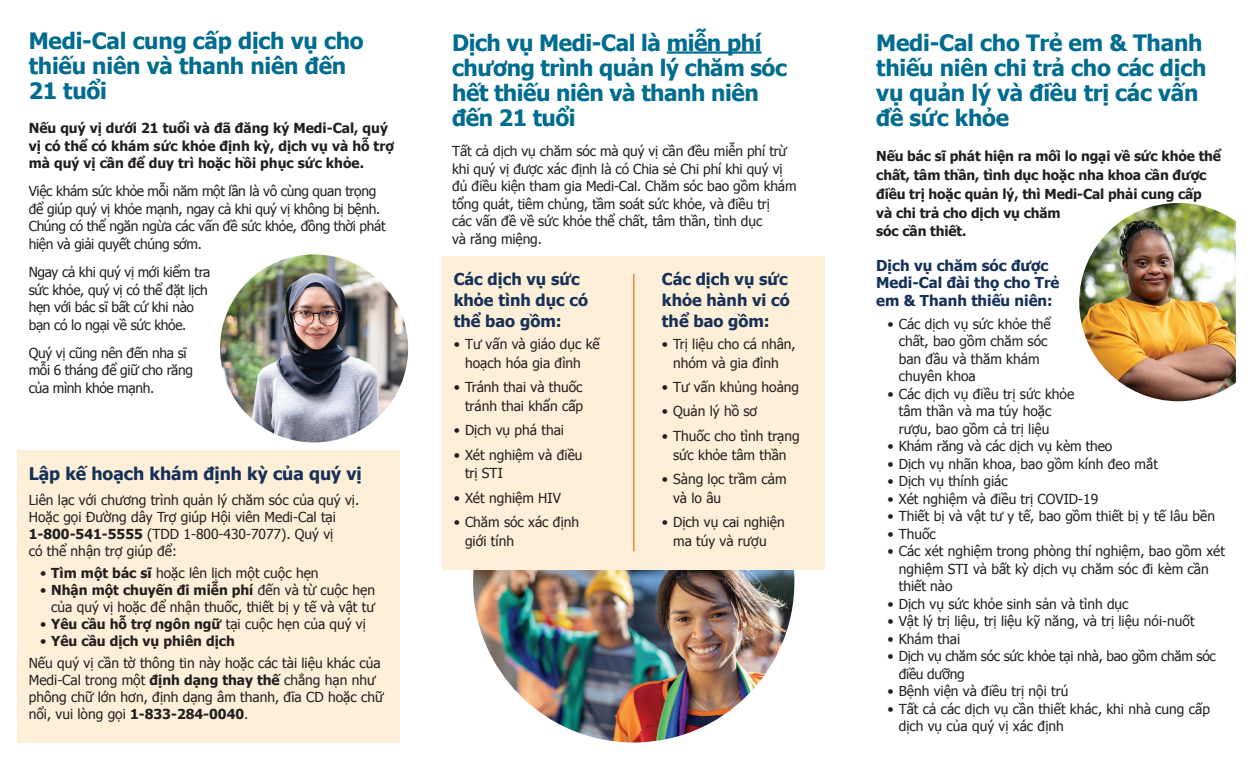
<style>
.page{position:relative;width:1260px;height:765px;background:#fff}
.page>*{position:absolute;margin:0;border:0;box-sizing:border-box;transform-origin:0 0}
.t1{font:700 22.5px/25px "Tahoma";letter-spacing:-.01em;color:#006c90}
.t2{font:700 17.5px "Tahoma";color:#173059}
.t3{font:700 16.25px/21.2px "Tahoma";color:#173059}
.t4{font:700 15px/17.5px "Tahoma";color:#153059}
.t5{font:13.75px/17.5px "Tahoma";color:#231f20}
.t6{font:13.75px/17.5px "Tahoma";letter-spacing:-.025em;color:#231f20}
.t7{font:700 13.75px/18.8px "Tahoma";letter-spacing:-.01em;color:#231f20}
.s1{font-weight:700}
.s2{font-weight:400}
</style>
<div class="page">
<hr style="left:667px;top:51px;width:95px;height:3px;background:#006c90">
<img style="left:220px;top:254px;width:188px;height:188px;border-radius:94px">
<div style="left:18px;top:450px;width:382px;height:292px;background:#feefd8"></div>
<img style="left:473px;top:570px;width:321px;height:172px">
<div style="left:442px;top:256px;width:383px;height:314px;background:#feefd8"></div>
<hr style="left:633px;top:274px;width:1px;height:277px;background:#ec7424">
<img style="left:1079px;top:203px;width:157px;height:198px">
<h1 class="t1" style="left:29px;top:27px;width:337px">Medi-Cal cung cấp dịch vụ cho thiếu niên và thanh niên đến<br>21 tuổi</h1>
<p class="t7" style="left:29px;top:118px;width:367px;line-height:17.5px">Nếu quý vị dưới 21 tuổi và đã đăng ký Medi-Cal, quý vị có thể có khám sức khỏe định kỳ, dịch vụ và hỗ trợ mà quý vị cần để duy trì hoặc hồi phục sức khỏe.</p>
<p class="t6" style="left:29px;top:182px;width:358px">Việc khám sức khỏe mỗi năm một lần là vô cùng quan trọng để giúp quý vị khỏe mạnh, ngay cả khi quý vị không bị bệnh.<br>Chúng có thể ngăn ngừa các vấn đề sức khỏe, đồng thời phát hiện và giải quyết chúng sớm.</p>
<p class="t6" style="left:29px;top:263px;width:183px">Ngay cả khi quý vị mới kiểm tra sức khỏe, quý vị có thể đặt lịch hẹn với bác sĩ bất cứ khi nào bạn có lo ngại về sức khỏe.</p>
<p class="t6" style="left:29px;top:344px;width:166px">Quý vị cũng nên đến nha sĩ mỗi 6 tháng để giữ cho răng của mình khỏe mạnh.</p>
<h2 class="t2" style="left:29px;top:462px;width:335px">Lập kế hoạch khám định kỳ của quý vị</h2>
<p class="t5" style="left:29px;top:491px;width:332px;line-height:16.9px">Liên lạc với chương trình quản lý chăm sóc của quý vị.<br>Hoặc gọi Đường dây Trợ giúp Hội viên Medi-Cal tại <span class="s1">1-800-541-5555</span> (TDD 1-800-430-7077). Quý vị<br>có thể nhận trợ giúp để:</p>
<p class="t5" style="left:40px;top:564px;width:280px">• <span class="s1">Tìm một bác sĩ</span> hoặc lên lịch một cuộc hẹn</p>
<p class="t5" style="left:40px;top:581px;width:337px;line-height:16.9px;text-align:right">• <span class="s1">Nhận một chuyến đi miễn phí</span> đến và từ cuộc hẹn của quý vị hoặc để nhận thuốc, thiết bị y tế và vật tư</p>
<p class="t5" style="left:40px;top:614px;width:327px">• <span class="s1">Yêu cầu hỗ trợ ngôn ngữ</span> tại cuộc hẹn của quý vị</p>
<p class="t7" style="left:40px;top:630px;width:196px"><span class="s2">•</span> Yêu cầu dịch vụ phiên dịch</p>
<p class="t5" style="left:29px;top:654px;width:356px;line-height:16.9px">Nếu quý vị cần tờ thông tin này hoặc các tài liệu khác của Medi-Cal trong một <span class="s1">định dạng thay thế</span> chẳng hạn như phông chữ lớn hơn, định dạng âm thanh, đĩa CD hoặc chữ nổi, vui lòng gọi <span class="s1">1-833-284-0040</span>.</p>
<h1 class="t1" style="left:452px;top:29px;width:336px">Dịch vụ Medi-Cal là miễn phí chương trình quản lý chăm sóc hết thiếu niên và thanh niên đến 21 tuổi</h1>
<p class="t5" style="left:452px;top:142px;width:346px">Tất cả dịch vụ chăm sóc mà quý vị cần đều miễn phí trừ khi quý vị được xác định là có Chia sẻ Chi phí khi quý vị đủ điều kiện tham gia Medi-Cal. Chăm sóc bao gồm khám tổng quát, tiêm chủng, tầm soát sức khỏe, và điều trị<br>các vấn đề về sức khỏe thể chất, tâm thần, tình dục<br>và răng miệng.</p>
<h2 class="t3" style="left:454px;top:267px;width:136px">Các dịch vụ sức khỏe tình dục có thể bao gồm:</h2>
<p class="t5" style="left:454px;top:334px;width:148px;line-height:18.8px;text-align:center">• Tư vấn và giáo dục kế hoạch hóa gia đình</p>
<p class="t5" style="left:454px;top:377px;width:131px;line-height:18.8px;text-align:right">• Tránh thai và thuốc tránh thai khẩn cấp</p>
<p class="t5" style="left:454px;top:421px;width:112px">• Dịch vụ phá thai</p>
<p class="t5" style="left:465px;top:445px;width:119px;line-height:18.8px;text-indent:-11px">• Xét nghiệm và điều trị STI</p>
<p class="t5" style="left:454px;top:488px;width:109px">• Xét nghiệm HIV</p>
<p class="t5" style="left:465px;top:512px;width:116px;line-height:18.8px;text-indent:-11px">• Chăm sóc xác định giới tính</p>
<h2 class="t3" style="left:662px;top:267px;width:130px">Các dịch vụ sức khỏe hành vi có thể bao gồm:</h2>
<p class="t5" style="left:662px;top:334px;width:135px;line-height:18.8px;text-align:center">• Trị liệu cho cá nhân, nhóm và gia đình</p>
<p class="t5" style="left:662px;top:378px;width:139px">• Tư vấn khủng hoảng</p>
<p class="t5" style="left:662px;top:402px;width:97px">• Quản lý hồ sơ</p>
<p class="t5" style="left:662px;top:426px;width:139px;line-height:18.8px;text-align:center">• Thuốc cho tình trạng sức khỏe tâm thần</p>
<p class="t5" style="left:673px;top:469px;width:115px;line-height:18.8px;text-indent:-11px">• Sàng lọc trầm cảm và lo âu</p>
<p class="t5" style="left:662px;top:512px;width:124px;line-height:18.8px;text-align:center">• Dịch vụ cai nghiện ma túy và rượu</p>
<h1 class="t1" style="left:876px;top:29px;width:332px">Medi-Cal cho Trẻ em &amp; Thanh thiếu niên chi trả cho các dịch vụ quản lý và điều trị các vấn đề sức khỏe</h1>
<p class="t7" style="left:876px;top:146px;width:346px">Nếu bác sĩ phát hiện ra mối lo ngại về sức khỏe thể chất, tâm thần, tình dục hoặc nha khoa cần được điều trị hoặc quản lý, thì Medi-Cal phải cung cấp và chi trả cho dịch vụ chăm<br>sóc cần thiết.</p>
<h2 class="t4" style="left:876px;top:256px;width:185px">Dịch vụ chăm sóc được<br>Medi-Cal đài thọ cho Trẻ em &amp; Thanh thiếu niên:</h2>
<p class="t5" style="left:899px;top:314px;width:154px;text-indent:-11px">• Các dịch vụ sức khỏe thể chất, bao gồm chăm sóc ban đầu và thăm khám chuyên khoa</p>
<p class="t5" style="left:899px;top:384px;width:177px;text-indent:-11px">• Các dịch vụ điều trị sức khỏe tâm thần và ma túy hoặc rượu, bao gồm cả trị liệu</p>
<p class="t5" style="left:888px;top:437px;width:226px">• Khám răng và các dịch vụ kèm theo</p>
<p class="t5" style="left:888px;top:454px;width:272px">• Dịch vụ nhãn khoa, bao gồm kính đeo mắt</p>
<p class="t5" style="left:888px;top:472px;width:122px">• Dịch vụ thính giác</p>
<p class="t5" style="left:888px;top:489px;width:212px">• Xét nghiệm và điều trị COVID-19</p>
<p class="t5" style="left:888px;top:507px;width:329px">• Thiết bị và vật tư y tế, bao gồm thiết bị y tế lâu bền</p>
<p class="t5" style="left:888px;top:524px;width:50px">• Thuốc</p>
<p class="t5" style="left:899px;top:542px;width:328px;text-indent:-11px">• Các xét nghiệm trong phòng thí nghiệm, bao gồm xét nghiệm STI và bất kỳ dịch vụ chăm sóc đi kèm cần thiết nào</p>
<p class="t5" style="left:888px;top:594px;width:243px">• Dịch vụ sức khỏe sinh sản và tình dục</p>
<p class="t5" style="left:888px;top:612px;width:309px">• Vật lý trị liệu, trị liệu kỹ năng, và trị liệu nói-nuốt</p>
<p class="t5" style="left:888px;top:629px;width:74px">• Khám thai</p>
<p class="t6" style="left:899px;top:647px;width:319px;text-indent:-11px">• Dịch vụ chăm sóc sức khỏe tại nhà, bao gồm chăm sóc điều dưỡng</p>
<p class="t5" style="left:888px;top:682px;width:182px">• Bệnh viện và điều trị nội trú</p>
<p class="t5" style="left:899px;top:699px;width:313px;text-indent:-11px">• Tất cả các dịch vụ cần thiết khác, khi nhà cung cấp dịch vụ của quý vị xác định</p>
</div>
